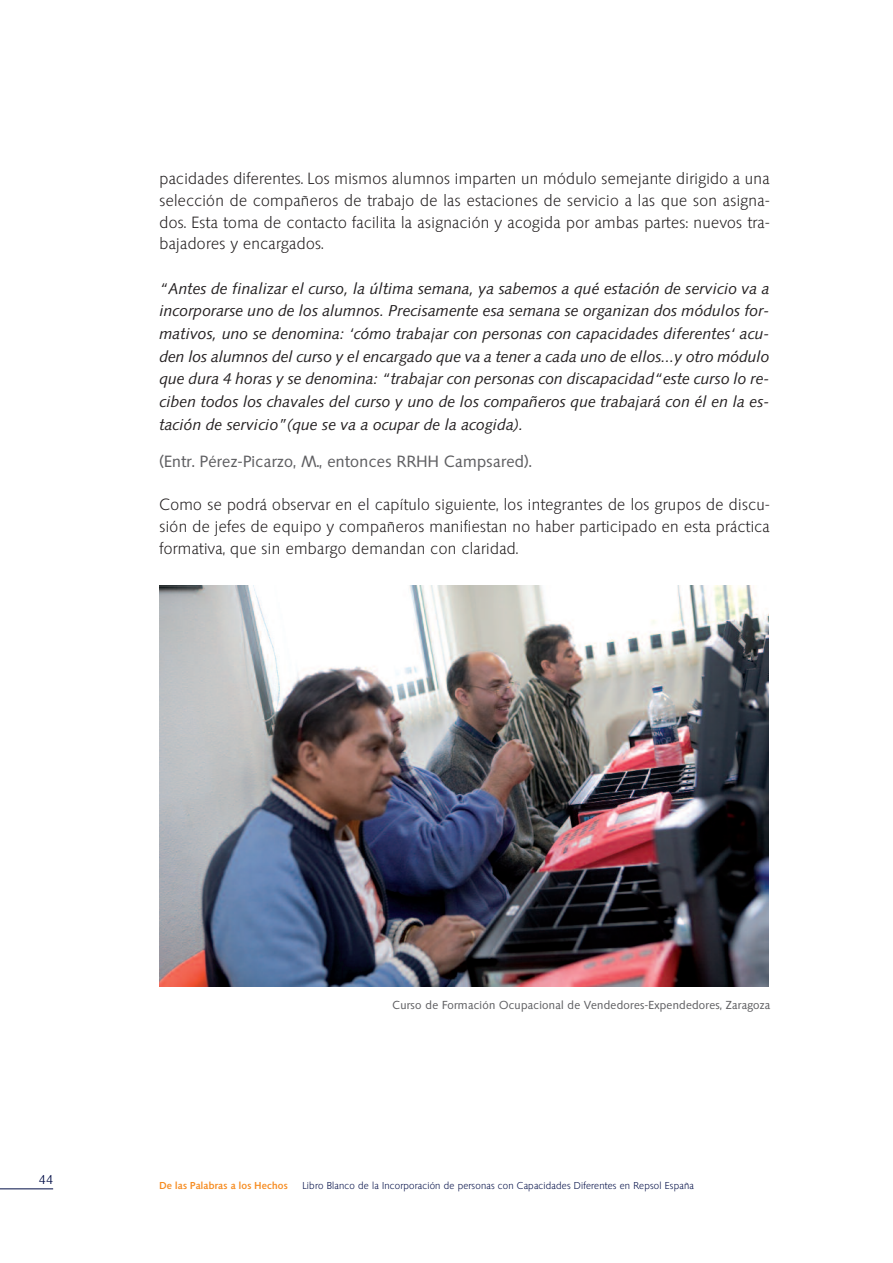
<style>
.page{position:relative;width:893px;height:1263px;background:#fff}
.page>*{position:absolute;margin:0;border:0;box-sizing:border-box;transform-origin:0 0}
.t1{font:italic 15.75px/22.6px "Syntax";color:#231f20;text-align:justify}
.t2{font:300 15.75px/21.8px "Syntax";letter-spacing:.025em;color:#231f20;text-align:justify}
.t3{font:15.75px "Syntax";letter-spacing:.025em;color:#5f5f62}
.t4{font:14.25px "Novarese";color:#000d46}
.t5{font:11.25px "Syntax";letter-spacing:.025em;color:#5f5f62}
.t6{font:300 9.75px "Syntax";letter-spacing:.02em;color:#000d46}
.t7{font:500 9.75px "Syntax";letter-spacing:.02em;color:#f68b1f}
</style>
<div class="page">
<hr style="left:0;top:1188px;width:53px;height:1px;background:#000d46">
<img style="left:159px;top:585px;width:610px;height:401px">
<p class="t2" style="left:159px;top:168px;width:612px">pacidades diferentes. Los mismos alumnos imparten un módulo semejante dirigido a una selección de compañeros de trabajo de las estaciones de servicio a las que son asigna&shy;dos. Esta toma de contacto facilita la asignación y acogida por ambas partes: nuevos tra&shy;bajadores y encargados.</p>
<p class="t1" style="left:159px;top:278px;width:612px">“Antes de finalizar el curso, la última semana, ya sabemos a qué estación de servicio va a incorporarse uno de los alumnos. Precisamente esa semana se organizan dos módulos for&shy;mativos, uno se denomina: ‘cómo trabajar con personas con capacidades diferentes‘ acu&shy;den los alumnos del curso y el encargado que va a tener a cada uno de ellos...y otro módulo que dura 4 horas y se denomina: “trabajar con personas con discapacidad“este curso lo re&shy;ciben todos los chavales del curso y uno de los compañeros que trabajará con él en la es&shy;tación de servicio”(que se va a ocupar de la acogida).</p>
<p class="t3" style="left:159px;top:452px;width:373px">(Entr. Pérez-Picarzo, M., entonces RRHH Campsared).</p>
<p class="t2" style="left:159px;top:494px;width:612px">Como se podrá observar en el capítulo siguiente, los integrantes de los grupos de discu&shy;sión de jefes de equipo y compañeros manifiestan no haber participado en esta práctica formativa, que sin embargo demandan con claridad.</p>
<p class="t4" style="left:39px;top:1174px;width:16px">44</p>
<p class="t5" style="left:393px;top:998px;width:379px">Curso de Formación Ocupacional de Vendedores-Expendedores, Zaragoza</p>
<p class="t7" style="left:159px;top:1179px;width:130px">De las Palabras a los Hechos</p>
<p class="t6" style="left:303px;top:1179px;width:393px">Libro Blanco de la Incorporación de personas con Capacidades Diferentes en Repsol España</p>
</div>
